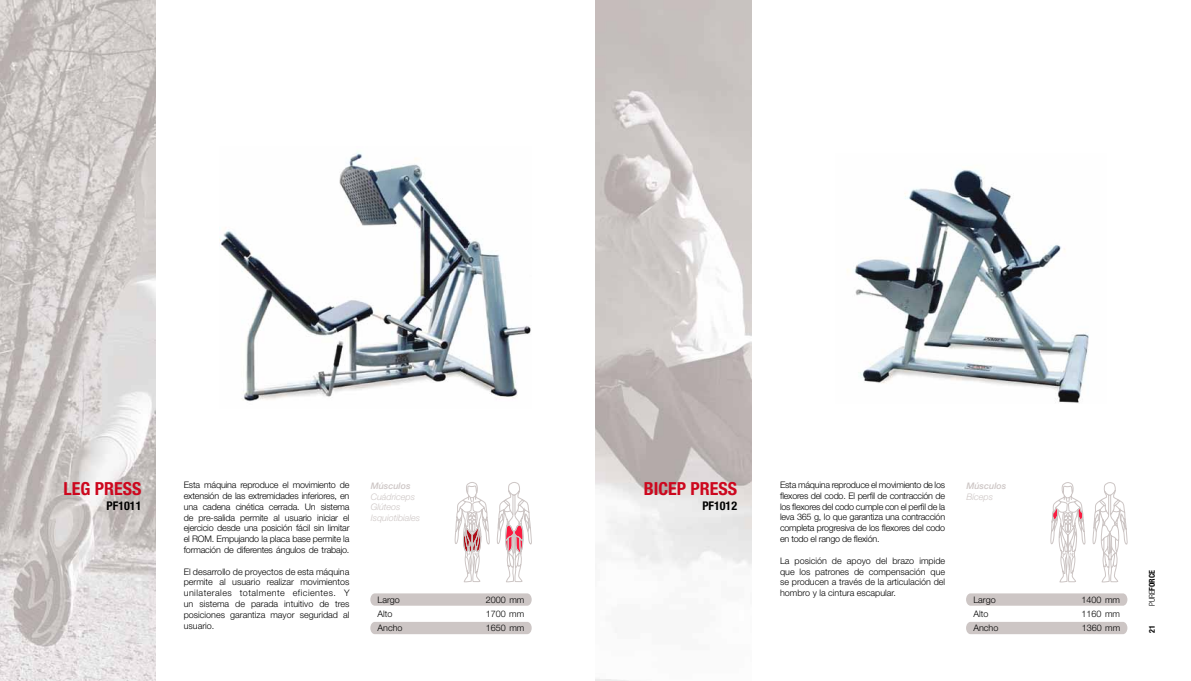
<style>
.page{position:relative;width:1191px;height:681px;background:#fff}
.page>*{position:absolute;margin:0;border:0;box-sizing:border-box;transform-origin:0 0}
.t1{font:700 condensed 18px "Helvetica Neue LT Std";color:#cd071e}
.t2{font:700 condensed 12px "Helvetica Neue LT Std";color:#000}
.t3{font:300 9px/10.8px "Helvetica Neue LT Std";color:#000;text-align:justify}
.t4{font:italic 300 9px/10.8px "Helvetica Neue LT Std";color:#cdc6c5}
.t5{font:italic 500 9px "Helvetica Neue LT Std";color:#cdc6c5}
.t6{font:700 condensed 8px "Helvetica Neue LT Std";color:#000}
.s1{font-weight:300}
</style>
<div class="page">
<img style="left:0;top:0;width:156px;height:680px">
<img style="left:595px;top:0;width:156px;height:680px">
<img style="left:219px;top:152px;width:312px;height:250px">
<img style="left:847px;top:170px;width:242px;height:233px">
<svg style="left:370px;top:482px;width:161px;height:153px"></svg>
<svg style="left:966px;top:482px;width:161px;height:153px"></svg>
<h1 class="t1" style="left:63px;top:477px;width:80px">LEG PRESS</h1>
<h2 class="t2" style="left:107px;top:498px;width:36px">PF1011</h2>
<p class="t3" style="left:184px;top:479px;width:167px">Esta máquina reproduce el movimiento de extensión de las extremidades inferiores, en una cadena cinética cerrada. Un sistema de pre-salida permite al usuario iniciar el ejercicio desde una posición fácil sin limitar el ROM. Empujando la placa base permite la formación de diferentes ángulos de trabajo.</p>
<p class="t3" style="left:184px;top:565px;width:167px">El desarrollo de proyectos de esta máquina permite al usuario realizar movimientos unilaterales totalmente eficientes. Y un sistema de parada intuitivo de tres posiciones garantiza mayor seguridad al usuario.</p>
<p class="t5" style="left:371px;top:480px;width:41px">Músculos</p>
<p class="t4" style="left:371px;top:490px;width:51px">Cuádriceps<br>Glúteos<br>Isquiotibiales</p>
<p class="t3" style="left:378px;top:593px;width:24px">Largo</p>
<p class="t3" style="left:486px;top:593px;width:40px">2000 mm</p>
<p class="t3" style="left:378px;top:607px;width:17px">Alto</p>
<p class="t3" style="left:486px;top:607px;width:40px">1700 mm</p>
<p class="t3" style="left:378px;top:621px;width:27px">Ancho</p>
<p class="t3" style="left:486px;top:621px;width:40px">1650 mm</p>
<h1 class="t1" style="left:644px;top:477px;width:95px">BICEP PRESS</h1>
<h2 class="t2" style="left:702px;top:498px;width:36px">PF1012</h2>
<p class="t3" style="left:780px;top:479px;width:167px">Esta máquina reproduce el movimiento de los flexores del codo. El perfil de contracción de los flexores del codo cumple con el perfil de la leva 365 g, lo que garantiza una contracción completa progresiva de los flexores del codo en todo el rango de flexión.</p>
<p class="t3" style="left:780px;top:554px;width:167px">La posición de apoyo del brazo impide que los patrones de compensación que se producen a través de la articulación del hombro y la cintura escapular.</p>
<p class="t5" style="left:966px;top:480px;width:41px">Músculos</p>
<p class="t4" style="left:966px;top:490px;width:28px">Bíceps</p>
<p class="t6" style="left:1147px;top:606px;width:38px;rotate:-90deg"><span class="s1">PURE</span>FORCE</p>
<p class="t3" style="left:973px;top:593px;width:24px">Largo</p>
<p class="t3" style="left:1081px;top:593px;width:40px">1400 mm</p>
<p class="t3" style="left:973px;top:607px;width:17px">Alto</p>
<p class="t3" style="left:1081px;top:607px;width:40px">1160 mm</p>
<p class="t3" style="left:973px;top:621px;width:27px">Ancho</p>
<p class="t3" style="left:1082px;top:621px;width:40px">1360 mm</p>
<p class="t6" style="left:1147px;top:632px;width:9px;rotate:-90deg">21</p>
</div>
